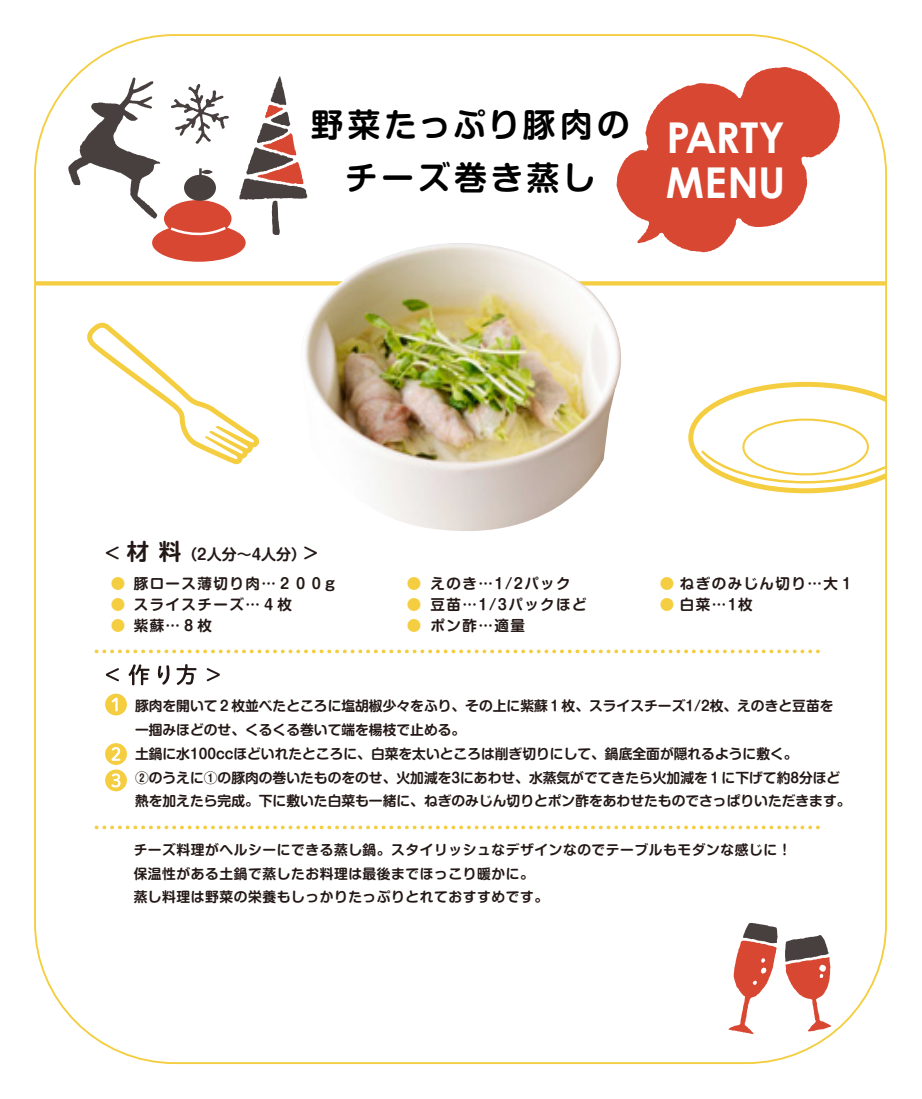
<style>
.page{position:relative;width:922px;height:1099px;background:#fff}
.page>*{position:absolute;margin:0;border:0;box-sizing:border-box;transform-origin:0 0}
.t1{font:700 42.5px/45.2px "Century Gothic";letter-spacing:.005em;color:#fff}
.t2{font:700 32.5px/53.2px "Shin M Go Pr 6 De";letter-spacing:.115em;color:#000;text-align:center}
.t3{font:700 15px "Shin M Go Pr 6 De";color:#231815}
.t4{font:700 14.5px/21.2px "Shin M Go Pr 6 De";letter-spacing:.1em;color:#231815}
.t5{font:700 14.5px/21.2px "Shin M Go Pr 6 De";color:#f4ce40;text-align:justify}
.t6{font:700 13.75px/23.8px "Shin M Go Pr 6 De";color:#231815}
.t7{font:700 13.75px/23.5px "Shin M Go Pr 6 De";letter-spacing:.04em;color:#231815}
.s1{font-size:17.5px}
.s2{font-size:22.5px}
.s3{color:#f4ce40}
</style>
<div class="page">
<svg style="left:87px;top:323px;width:172px;height:141px"></svg>
<svg style="left:688px;top:382px;width:195px;height:111px"></svg>
<div style="left:742px;top:418px;width:126px;height:57px;border:2px solid #f4ce40;border-radius:50%"></div>
<svg style="left:37px;top:281px;width:846px;height:4px;background:#f4d14b"></svg>
<img style="left:299px;top:243px;width:337px;height:288px">
<svg style="left:728px;top:923px;width:49px;height:111px"></svg>
<svg style="left:785px;top:935px;width:45px;height:96px"></svg>
<svg style="left:616px;top:67px;width:223px;height:185px;fill:#d84731"></svg>
<svg style="left:171px;top:84px;width:58px;height:60px"></svg>
<svg style="left:239px;top:76px;width:69px;height:159px"></svg>
<svg style="left:68px;top:77px;width:92px;height:142px"></svg>
<div style="left:152px;top:224px;width:93px;height:38px;background:#d84731;border-radius:50%"></div>
<div style="left:164px;top:200px;width:67px;height:37px;background:#d84731;border-radius:50%"></div>
<div style="left:184px;top:175px;width:32px;height:26px;background:#48403e;border-radius:50%"></div>
<svg style="left:199px;top:168px;width:14px;height:8px"></svg>
<svg style="left:168px;top:226px;width:60px;height:10px"></svg>
<svg style="left:96px;top:649px;width:724px;height:4px"></svg>
<svg style="left:96px;top:825px;width:724px;height:4px"></svg>
<svg style="left:105px;top:693px;width:22px;height:22px"></svg>
<svg style="left:105px;top:743px;width:22px;height:48px"></svg>
<svg style="left:106px;top:668px;width:13px;height:13px"></svg>
<svg style="left:128px;top:664px;width:21px;height:21px"></svg>
<svg style="left:158px;top:665px;width:11px;height:19px"></svg>
<svg style="left:176px;top:664px;width:20px;height:21px"></svg>
<svg style="left:207px;top:668px;width:13px;height:13px"></svg>
<h2 class="t2" style="left:310px;top:96px;width:320px">野菜たっぷり豚肉のチーズ巻き蒸し</h2>
<h1 class="t1" style="left:665px;top:113px;width:121px">PARTY<br>MENU</h1>
<p class="t3" style="left:104px;top:541px;width:217px"><span class="s1">＜</span><span class="s2">材料</span>（2人分～4人分）<span class="s1">＞</span></p>
<p class="t5" style="left:111px;top:572px;width:16px">● ● ●</p>
<p class="t4" style="left:134px;top:572px;width:203px">豚ロース薄切り肉…２００gスライスチーズ…４枚<br>紫蘇…８枚</p>
<p class="t5" style="left:406px;top:572px;width:16px">● ● ●</p>
<p class="t4" style="left:430px;top:572px;width:158px">えのき…1/2パック豆苗…1/3パックほどポン酢…適量</p>
<p class="t4" style="left:659px;top:572px;width:196px"><span class="s3">●</span> ねぎのみじん切り…大１</p>
<p class="t4" style="left:659px;top:593px;width:95px"><span class="s3">●</span> 白菜…1枚</p>
<p class="t6" style="left:135px;top:693px;width:716px">豚肉を開いて２枚並べたところに塩胡椒少々をふり、その上に紫蘇１枚、スライスチーズ1/2枚、えのきと豆苗を一掴みほどのせ、くるくる巻いて端を楊枝で止める。<br>土鍋に水100ccほどいれたところに、白菜を太いところは削ぎ切りにして、鍋底全面が隠れるように敷く。<br>②のうえに①の豚肉の巻いたものをのせ、火加減を3にあわせ、水蒸気がでてきたら火加減を１に下げて約8分ほど熱を加えたら完成。下に敷いた白菜も一緒に、ねぎのみじん切りとポン酢をあわせたものでさっぱりいただきます。</p>
<p class="t7" style="left:134px;top:837px;width:659px">チーズ料理がヘルシーにできる蒸し鍋。スタイリッシュなデザインなのでテーブルもモダンな感じに！保温性がある土鍋で蒸したお料理は最後までほっこり暖かに。<br>蒸し料理は野菜の栄養もしっかりたっぷりとれておすすめです。</p>
</div>
